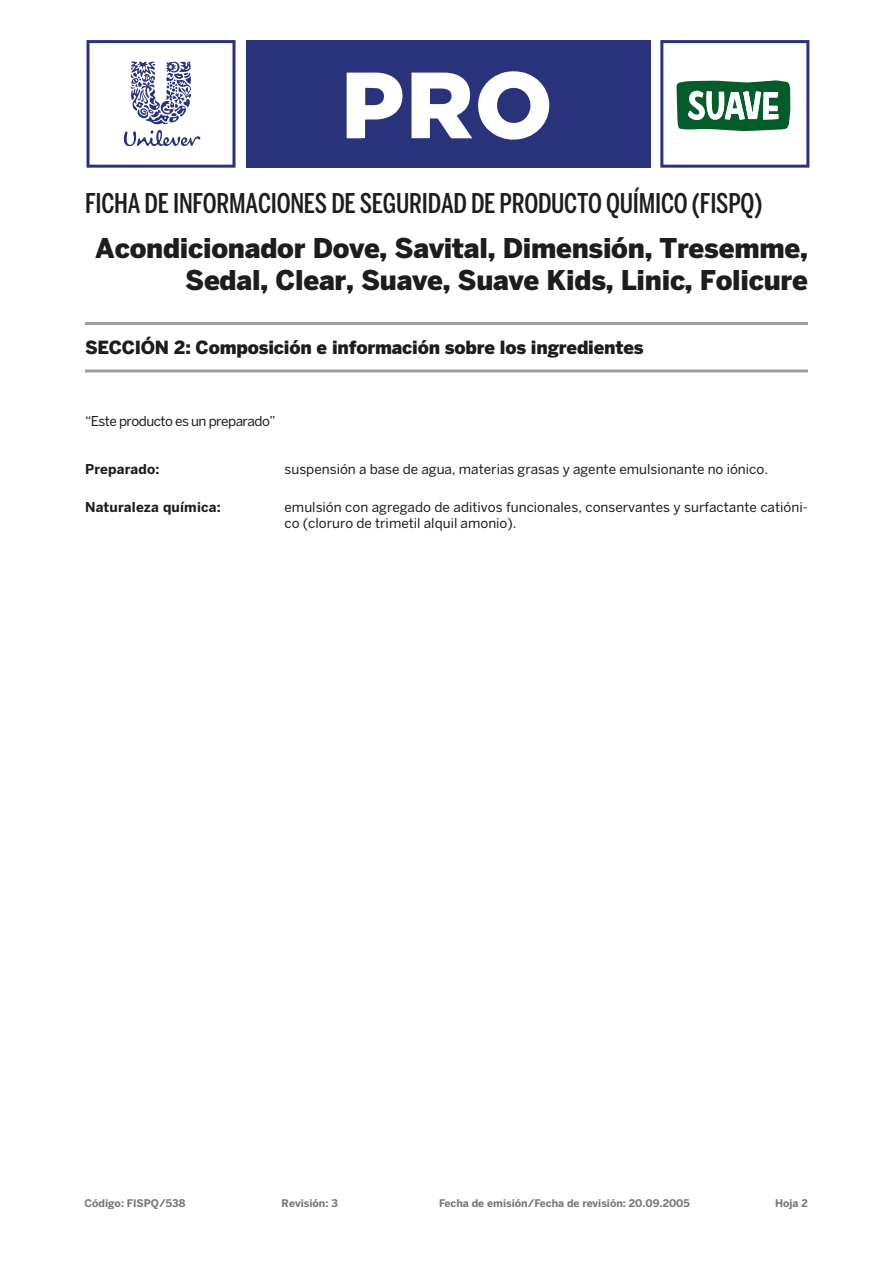
<style>
.page{position:relative;width:893px;height:1263px;background:#fff}
.page>*{position:absolute;margin:0;border:0;box-sizing:border-box;transform-origin:0 0}
.t1{font:900 27px/32.4px "Benton Sans";letter-spacing:-.01em;color:#1d1d1b;text-align:right}
.t2{font:500 27px "Benton Sans Comp";letter-spacing:-.01em;color:#1d1d1b}
.t3{font:900 18px "Benton Sans";letter-spacing:-.01em;color:#1d1d1b}
.t4{font:13.5px/16.2px "Benton Sans";color:#1d1d1b}
.t5{font:700 13.5px "Benton Sans";letter-spacing:.01em;color:#1d1d1b}
.t6{font:13.5px "Benton Sans";letter-spacing:-.04em;color:#1d1d1b}
.t7{font:700 10.5px "Benton Sans";color:#76777b}
</style>
<div class="page">
<div style="left:246px;top:40px;width:404px;height:128px;background:#29337b"></div>
<svg style="left:86px;top:40px;width:149px;height:128px"></svg>
<svg style="left:411px;top:71px;width:139px;height:69px"></svg>
<svg style="left:347px;top:73px;width:56px;height:65px"></svg>
<svg style="left:660px;top:40px;width:149px;height:128px"></svg>
<hr style="left:85px;top:322px;width:723px;height:3px;background:#9d9d9c">
<hr style="left:85px;top:369px;width:723px;height:3px;background:#9d9d9c">
<h1 class="t2" style="left:85px;top:187px;width:679px">FICHA DE INFORMACIONES DE SEGURIDAD DE PRODUCTO QUÍMICO (FISPQ)</h1>
<h1 class="t1" style="left:95px;top:231px;width:714px">Acondicionador Dove, Savital, Dimensión, Tresemme,<br>Sedal, Clear, Suave, Suave Kids, Linic, Folicure</h1>
<h2 class="t3" style="left:85px;top:337px;width:560px">SECCIÓN 2: Composición e información sobre los ingredientes</h2>
<p class="t6" style="left:85px;top:413px;width:192px">“Este producto es un preparado”</p>
<p class="t5" style="left:85px;top:460px;width:76px">Preparado:</p>
<p class="t4" style="left:285px;top:460px;width:485px">suspensión a base de agua, materias grasas y agente emulsionante no iónico.</p>
<p class="t5" style="left:85px;top:498px;width:137px">Naturaleza química:</p>
<p class="t4" style="left:285px;top:498px;width:524px">emulsión con agregado de aditivos funcionales, conservantes y surfactante catióni&shy;co (cloruro de trimetil alquil amonio).</p>
<p class="t7" style="left:84px;top:1197px;width:102px">Código: FISPQ/538</p>
<p class="t7" style="left:282px;top:1197px;width:58px">Revisión: 3</p>
<p class="t7" style="left:439px;top:1197px;width:252px">Fecha de emisión/Fecha de revisión: 20.09.2005</p>
<p class="t7" style="left:775px;top:1197px;width:34px">Hoja 2</p>
</div>
